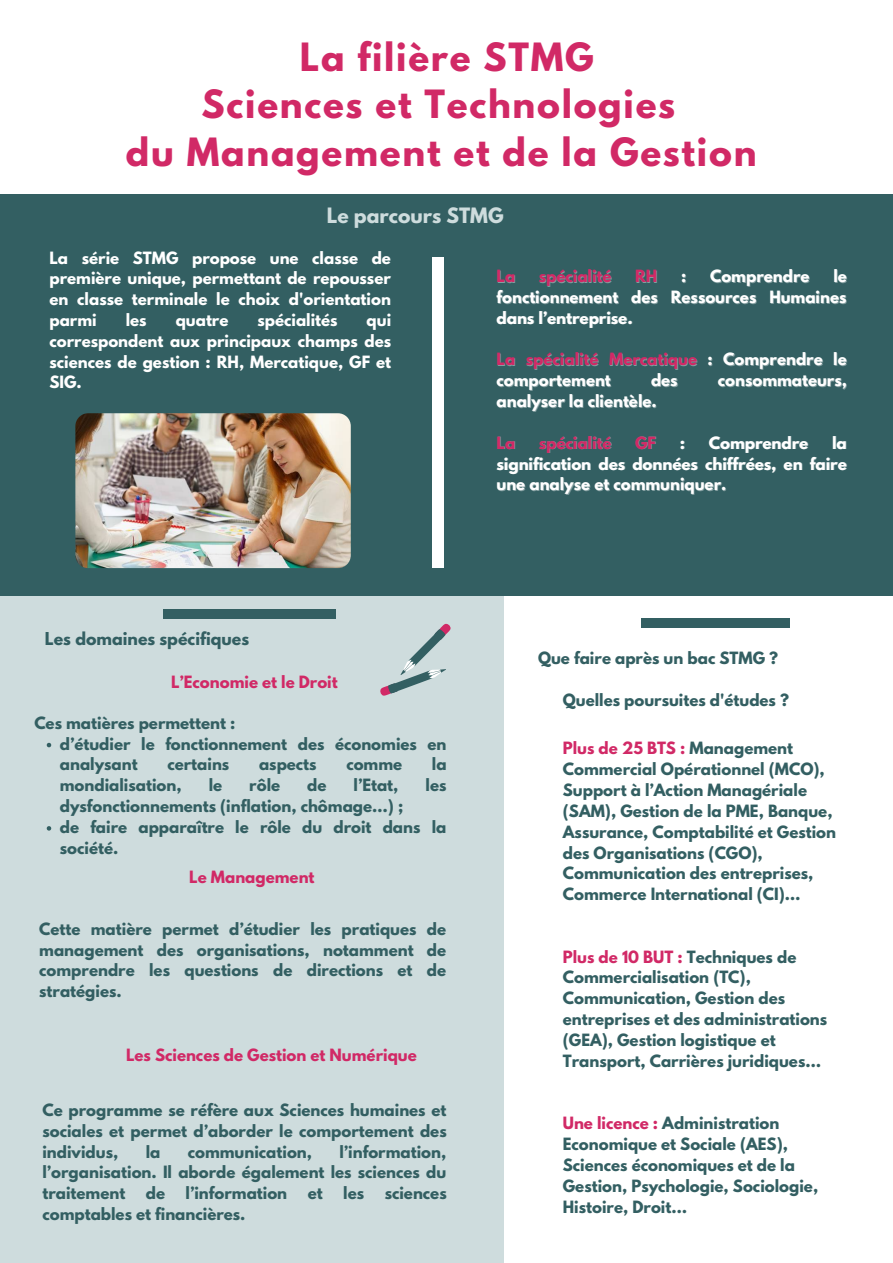
<style>
.page{position:relative;width:893px;height:1263px;background:#fff}
.page>*{position:absolute;margin:0;border:0;box-sizing:border-box;transform-origin:0 0}
.t1{font:700 34.5px/47.8px "League Spartan";letter-spacing:.05em;color:#d12966;text-align:center}
.t2{font:700 18.75px "League Spartan";color:#cedcdd}
.t3{font:700 15.75px "League Spartan";color:#335f62}
.t4{font:700 15px/20.9px "League Spartan";color:#335f62}
.t5{font:700 15px/20.9px "League Spartan";color:#fff;text-align:justify}
.t6{font:700 15px "League Spartan";color:#d12966}
.s1{color:#d12966}
</style>
<div class="page">
<div style="left:0;top:595px;width:503px;height:668px;background:#cedcdd"></div>
<div style="left:0;top:194px;width:893px;height:402px;background:#335f62"></div>
<div style="left:432px;top:257px;width:11px;height:311px;background:#fff"></div>
<div style="left:163px;top:609px;width:172px;height:9px;background:#335f62"></div>
<div style="left:641px;top:618px;width:148px;height:9px;background:#335f62"></div>
<svg style="left:380px;top:623px;width:71px;height:73px"></svg>
<img style="left:75px;top:413px;width:276px;height:155px;border-radius:13px">
<svg style="left:47px;top:743px;width:4px;height:4px"></svg>
<svg style="left:47px;top:826px;width:4px;height:5px"></svg>
<p class="t1" style="left:300px;top:37px;width:295px">La filière STMG</p>
<p class="t1" style="left:126px;top:85px;width:632px">Sciences et Technologies<br>du Management et de la Gestion</p>
<p class="t2" style="left:327px;top:206px;width:178px">Le parcours STMG</p>
<p class="t5" style="left:49px;top:249px;width:343px">La série STMG propose une classe de première unique, permettant de repousser en classe terminale le choix d'orientation parmi</p>
<p class="t5" style="left:126px;top:311px;width:22px">les</p>
<p class="t5" style="left:176px;top:311px;width:54px">quatre</p>
<p class="t5" style="left:257px;top:311px;width:82px">spécialités</p>
<p class="t5" style="left:49px;top:311px;width:343px;text-indent:317px">qui correspondent aux principaux champs des sciences de gestion : RH, Mercatique, GF et SIG.</p>
<p class="t5" style="left:496px;top:268px;width:352px;text-indent:337px">le fonctionnement des Ressources Humaines dans l’entreprise.</p>
<p class="t5" style="left:496px;top:351px;width:352px"><span class="s1">La spécialité Mercatique</span> : Comprendre le comportement</p>
<p class="t6" style="left:496px;top:269px;width:20px">La</p>
<p class="t6" style="left:539px;top:269px;width:74px">spécialité</p>
<p class="t6" style="left:635px;top:269px;width:24px">RH</p>
<p class="t5" style="left:681px;top:268px;width:7px">:</p>
<p class="t5" style="left:710px;top:268px;width:101px">Comprendre</p>
<p class="t5" style="left:651px;top:372px;width:28px">des</p>
<p class="t5" style="left:718px;top:372px;width:131px">consommateurs,</p>
<p class="t5" style="left:496px;top:392px;width:162px">analyser la clientèle.</p>
<p class="t6" style="left:496px;top:435px;width:20px">La</p>
<p class="t6" style="left:539px;top:435px;width:74px">spécialité</p>
<p class="t6" style="left:635px;top:435px;width:22px">GF</p>
<p class="t5" style="left:680px;top:434px;width:7px">:</p>
<p class="t5" style="left:709px;top:434px;width:101px">Comprendre</p>
<p class="t5" style="left:496px;top:434px;width:352px;text-indent:335px">la signification des données chiffrées, en faire une analyse et communiquer.</p>
<p class="t3" style="left:45px;top:631px;width:206px">Les domaines spécifiques</p>
<p class="t6" style="left:171px;top:674px;width:168px">L’Economie et le Droit</p>
<p class="t4" style="left:34px;top:714px;width:202px">Ces matières permettent :</p>
<p class="t4" style="left:60px;top:735px;width:388px">d’étudier le fonctionnement des économies en analysant</p>
<p class="t4" style="left:167px;top:756px;width:63px">certains</p>
<p class="t4" style="left:259px;top:756px;width:59px">aspects</p>
<p class="t4" style="left:346px;top:756px;width:57px">comme</p>
<p class="t4" style="left:432px;top:756px;width:16px">la</p>
<p class="t4" style="left:60px;top:777px;width:123px">mondialisation,</p>
<p class="t4" style="left:209px;top:777px;width:15px">le</p>
<p class="t4" style="left:249px;top:777px;width:32px">rôle</p>
<p class="t4" style="left:307px;top:777px;width:21px">de</p>
<p class="t4" style="left:354px;top:777px;width:46px">l’Etat,</p>
<p class="t4" style="left:425px;top:777px;width:22px">les</p>
<p class="t4" style="left:60px;top:797px;width:345px">dysfonctionnements (inflation, chômage…) ;</p>
<p class="t4" style="left:60px;top:818px;width:388px">de faire apparaître le rôle du droit dans la société.</p>
<p class="t6" style="left:189px;top:870px;width:127px">Le Management</p>
<p class="t4" style="left:39px;top:920px;width:408px;text-align:justify">Cette matière permet d’étudier les pratiques de management des organisations, notamment de comprendre les questions de directions et de stratégies.</p>
<p class="t6" style="left:126px;top:1047px;width:292px">Les Sciences de Gestion et Numérique</p>
<p class="t4" style="left:42px;top:1101px;width:406px;text-align:justify">Ce programme se réfère aux Sciences humaines et sociales et permet d’aborder le comportement des individus,</p>
<p class="t4" style="left:42px;top:1143px;width:405px;text-align:justify;text-indent:297px">l’information, l’organisation. Il aborde également les sciences du traitement</p>
<p class="t4" style="left:146px;top:1143px;width:16px">la</p>
<p class="t4" style="left:188px;top:1143px;width:126px">communication,</p>
<p class="t4" style="left:146px;top:1185px;width:21px">de</p>
<p class="t4" style="left:186px;top:1185px;width:103px">l’information</p>
<p class="t4" style="left:308px;top:1185px;width:16px">et</p>
<p class="t4" style="left:343px;top:1185px;width:22px">les</p>
<p class="t4" style="left:385px;top:1185px;width:64px">sciences</p>
<p class="t4" style="left:42px;top:1205px;width:205px">comptables et financières.</p>
<p class="t4" style="left:538px;top:649px;width:241px">Que faire après un bac STMG ?</p>
<p class="t4" style="left:563px;top:691px;width:228px">Quelles poursuites d'études ?</p>
<p class="t4" style="left:563px;top:740px;width:275px"><span class="s1">Plus de 25 BTS :</span> Management<br>Commercial Opérationnel (MCO),<br>Support à l’Action Managériale (SAM), Gestion de la PME, Banque,<br>Assurance, Comptabilité et Gestion des Organisations (CGO),<br>Communication des entreprises,<br>Commerce International (CI)…</p>
<p class="t4" style="left:563px;top:948px;width:266px"><span class="s1">Plus de 10 BUT :</span> Techniques de<br>Commercialisation (TC),<br>Communication, Gestion des entreprises et des administrations (GEA), Gestion logistique et<br>Transport, Carrières juridiques…</p>
<p class="t4" style="left:563px;top:1115px;width:257px"><span class="s1">Une licence :</span> Administration<br>Economique et Sociale (AES),<br>Sciences économiques et de la<br>Gestion, Psychologie, Sociologie,<br>Histoire, Droit…</p>
</div>
